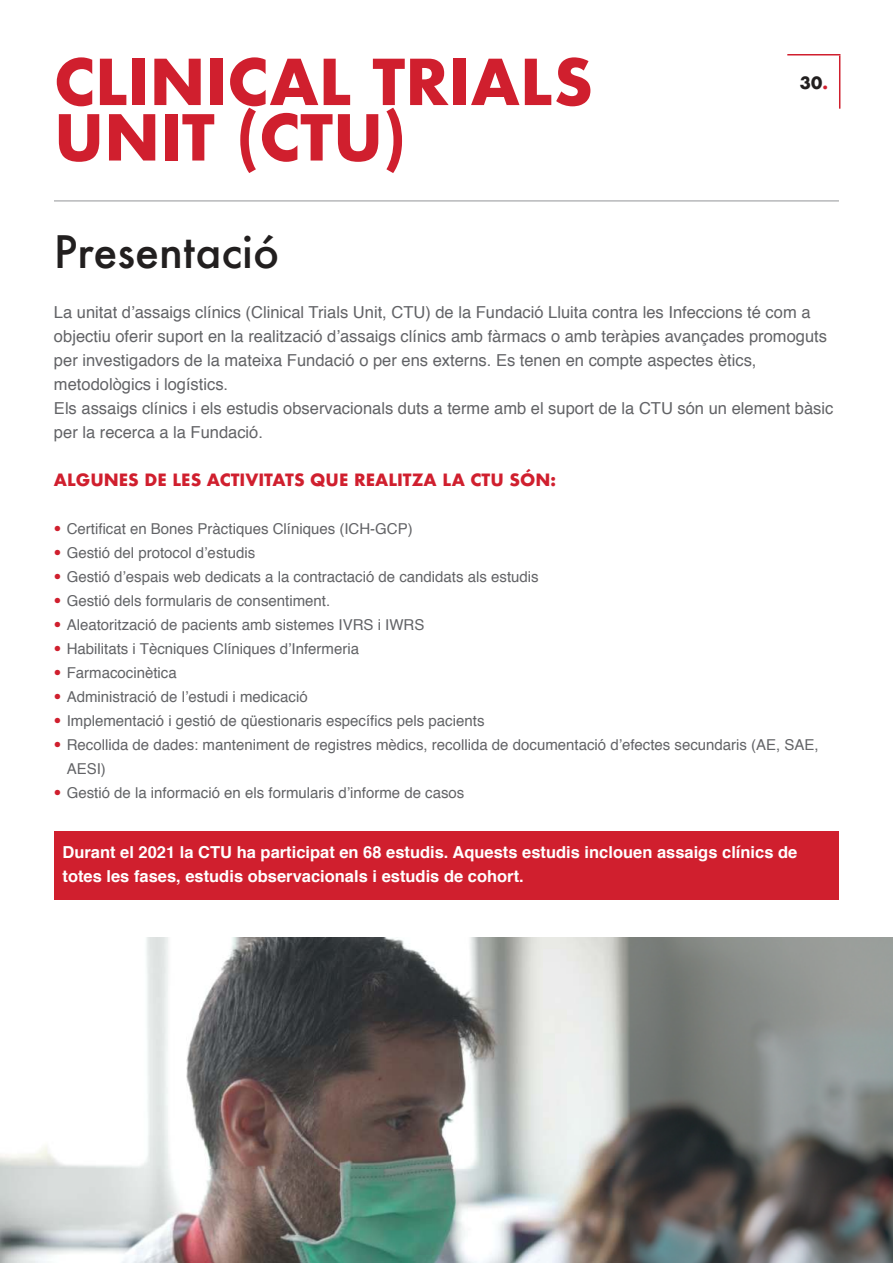
<style>
.page{position:relative;width:893px;height:1263px;background:#fff}
.page>*{position:absolute;margin:0;border:0;box-sizing:border-box;transform-origin:0 0}
.t1{font:700 61.5px "Futura";color:#d01f2e}
.t2{font:500 43.5px "Futura";color:#221f1f}
.t3{font:16.5px/24px "Helvetica";color:#626366}
.t4{font:700 16.5px/24px "Helvetica";color:#fff}
.t5{font:700 16.5px "Futura";color:#d01f2e}
.t6{font:700 16.5px "Futura";color:#221f1f}
.t7{font:15px/24px "Helvetica";color:#626366}
.s1{color:#d01f2e}
.s2{font-weight:300;color:#d01f2e}
</style>
<div class="page">
<hr style="left:839px;top:56px;width:1px;height:53px;background:#d01f2e">
<hr style="left:787px;top:54px;width:53px;height:2px;background:#d01f2e">
<hr style="left:54px;top:201px;width:785px;height:1px;background:#939597">
<div style="left:54px;top:832px;width:785px;height:68px;background:#d01f2e"></div>
<img style="left:0;top:938px;width:893px;height:325px">
<h1 class="t1" style="left:54px;top:41px;width:541px">CLINICAL TRIALS</h1>
<h1 class="t1" style="left:54px;top:96px;width:354px">UNIT (CTU)</h1>
<p class="t6" style="left:800px;top:72px;width:30px">30<span class="s1">.</span></p>
<h2 class="t2" style="left:54px;top:231px;width:227px">Presentació</h2>
<p class="t3" style="left:54px;top:301px;width:781px">La unitat d’assaigs clínics (Clinical Trials Unit, CTU) de la Fundació Lluita contra les Infeccions té com a objectiu oferir suport en la realització d’assaigs clínics amb fàrmacs o amb teràpies avançades promoguts per investigadors de la mateixa Fundació o per ens externs. Es tenen en compte aspectes ètics, metodològics i logístics.<br>Els assaigs clínics i els estudis observacionals duts a terme amb el suport de la CTU són un element bàsic per la recerca a la Fundació.</p>
<p class="t5" style="left:54px;top:469px;width:503px">ALGUNES DE LES ACTIVITATS QUE REALITZA LA CTU SÓN:</p>
<p class="t7" style="left:54px;top:517px;width:360px"><span class="s2">•</span> Certificat en Bones Pràctiques Clíniques (ICH-GCP)</p>
<p class="t7" style="left:54px;top:541px;width:203px"><span class="s2">•</span> Gestió del protocol d’estudis</p>
<p class="t7" style="left:54px;top:565px;width:486px"><span class="s2">•</span> Gestió d’espais web dedicats a la contractació de candidats als estudis</p>
<p class="t7" style="left:54px;top:589px;width:278px"><span class="s2">•</span> Gestió dels formularis de consentiment.</p>
<p class="t7" style="left:54px;top:613px;width:372px"><span class="s2">•</span> Aleatorització de pacients amb sistemes IVRS i IWRS</p>
<p class="t7" style="left:54px;top:637px;width:307px"><span class="s2">•</span> Habilitats i Tècniques Clíniques d’Infermeria</p>
<p class="t7" style="left:54px;top:661px;width:124px"><span class="s2">•</span> Farmacocinètica</p>
<p class="t7" style="left:54px;top:685px;width:255px"><span class="s2">•</span> Administració de l’estudi i medicació</p>
<p class="t7" style="left:54px;top:709px;width:432px"><span class="s2">•</span> Implementació i gestió de qüestionaris específics pels pacients</p>
<p class="t7" style="left:67px;top:733px;width:754px;text-indent:-13px"><span class="s2">•</span> Recollida de dades: manteniment de registres mèdics, recollida de documentació d’efectes secundaris (AE, SAE,<br>AESI)</p>
<p class="t7" style="left:54px;top:781px;width:412px"><span class="s2">•</span> Gestió de la informació en els formularis d’informe de casos</p>
<p class="t4" style="left:63px;top:840px;width:736px">Durant el 2021 la CTU ha participat en 68 estudis. Aquests estudis inclouen assaigs clínics de totes les fases, estudis observacionals i estudis de cohort.</p>
</div>
